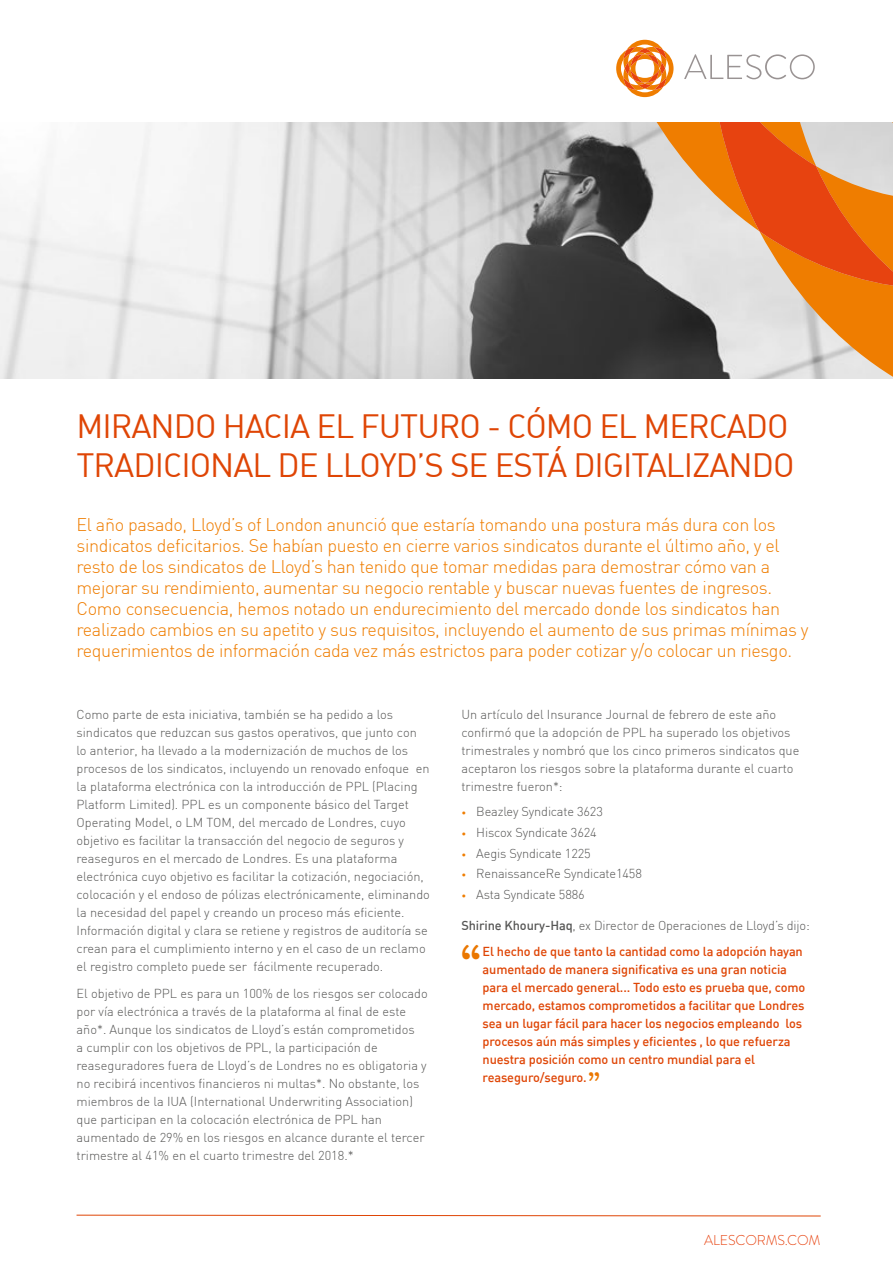
<style>
.page{position:relative;width:893px;height:1263px;background:#fff}
.page>*{position:absolute;margin:0;border:0;box-sizing:border-box;transform-origin:0 0}
.t1{font:700 49.65px "Brandon Grotesque";color:#ea7700}
.t2{font:33px/39px "DIN Regular Alternate";letter-spacing:-.03em;color:#df4505}
.t3{font:500 30.75px "Brandon Grotesque";color:#ea7700}
.t4{font:300 18px/21px "DIN";letter-spacing:-.02em;color:#ef7d00}
.t5{font:300 14.25px "Brandon Grotesque";letter-spacing:-.01em;color:#e74310}
.t6{font:300 12.75px/18px "DIN";color:#575756}
.t7{font:500 12.75px/18px "DIN";letter-spacing:-.01em;color:#df4505}
.s1{font-size:9px;color:#ef7d00}
.s2{color:#575756}
.s3{font-weight:300;color:#575756}
</style>
<div class="page">
<svg style="left:684px;top:54px;width:131px;height:25px"></svg>
<svg style="left:616px;top:40px;width:57px;height:57px"></svg>
<img style="left:0;top:123px;width:709px;height:255px">
<svg style="left:76px;top:1215px;width:745px;height:1px"></svg>
<svg style="left:591px;top:123px;width:118px;height:166px;background:#9d9387"></svg>
<svg style="left:709px;top:123px;width:184px;height:255px;background:#debc98"></svg>
<svg style="left:710px;top:123px;width:183px;height:166px;background:#e5854e"></svg>
<h2 class="t2" style="left:77px;top:405px;width:719px">MIRANDO HACIA EL FUTURO - CÓMO EL MERCADO<br>TRADICIONAL DE LLOYD’S SE ESTÁ DIGITALIZANDO</h2>
<p class="t4" style="left:77px;top:513px;width:733px">El año pasado, Lloyd’s of London anunció que estaría tomando una postura más dura con los sindicatos deficitarios. Se habían puesto en cierre varios sindicatos durante el último año, y el resto de los sindicatos de Lloyd’s han tenido que tomar medidas para demostrar cómo van a mejorar su rendimiento, aumentar su negocio rentable y buscar nuevas fuentes de ingresos.<br>Como consecuencia, hemos notado un endurecimiento del mercado donde los sindicatos han realizado cambios en su apetito y sus requisitos, incluyendo el aumento de sus primas mínimas y requerimientos de información cada vez más estrictos para poder cotizar y/o colocar un riesgo.</p>
<p class="t6" style="left:77px;top:705px;width:355px">Como parte de esta iniciativa, también se ha pedido a los sindicatos que reduzcan sus gastos operativos, que junto con lo anterior, ha llevado a la modernización de muchos de los procesos de los sindicatos, incluyendo un renovado enfoque en la plataforma electrónica con la introducción de PPL (Placing Platform Limited). PPL es un componente básico del Target Operating Model, o LM TOM, del mercado de Londres, cuyo objetivo es facilitar la transacción del negocio de seguros y reaseguros en el mercado de Londres. Es una plataforma electrónica cuyo objetivo es facilitar la cotización, negociación, colocación y el endoso de pólizas electrónicamente, eliminando la necesidad del papel y creando un proceso más eficiente.<br>Información digital y clara se retiene y registros de auditoría se crean para el cumplimiento interno y en el caso de un reclamo el registro completo puede ser fácilmente recuperado.</p>
<p class="t6" style="left:77px;top:984px;width:353px">El objetivo de PPL es para un 100% de los riesgos ser colocado por vía electrónica a través de la plataforma al final de este año*. Aunque los sindicatos de Lloyd’s están comprometidos<br>a cumplir con los objetivos de PPL, la participación de reaseguradores fuera de Lloyd’s de Londres no es obligatoria y no recibirá incentivos financieros ni multas*. No obstante, los miembros de la IUA (International Underwriting Association) que participan en la colocación electrónica de PPL han aumentado de 29% en los riesgos en alcance durante el tercer trimestre al 41% en el cuarto trimestre del 2018.*</p>
<p class="t6" style="left:461px;top:705px;width:339px">Un artículo del Insurance Journal de febrero de este año confirmó que la adopción de PPL ha superado los objetivos trimestrales y nombró que los cinco primeros sindicatos que aceptaron los riesgos sobre la plataforma durante el cuarto trimestre fueron*:</p>
<p class="t6" style="left:461px;top:802px;width:143px"><span class="s1">•</span> Beazley Syndicate 3623</p>
<p class="t6" style="left:461px;top:823px;width:137px"><span class="s1">•</span> Hiscox Syndicate 3624</p>
<p class="t6" style="left:461px;top:844px;width:131px"><span class="s1">•</span> Aegis Syndicate 1225</p>
<p class="t6" style="left:461px;top:865px;width:182px"><span class="s1">•</span> RenaissanceRe Syndicate1458</p>
<p class="t6" style="left:461px;top:885px;width:125px"><span class="s1">•</span> Asta Syndicate 5886</p>
<p class="t7" style="left:483px;top:912px;width:329px;line-height:26.5px;text-indent:-21px"><span class="s2">Shirine Khoury-Haq</span><span class="s3">, ex Director de Operaciones de Lloyd’s dijo:<br></span>El hecho de que tanto la cantidad como la adopción hayan</p>
<p class="t7" style="left:483px;top:960px;width:324px">aumentado de manera significativa es una gran noticia para el mercado general... Todo esto es prueba que, como mercado, estamos comprometidos a facilitar que Londres sea un lugar fácil para hacer los negocios empleando los procesos aún más simples y eficientes , lo que refuerza nuestra posición como un centro mundial para el reaseguro/seguro.</p>
<h1 class="t1" style="left:461px;top:928px;width:21px">“</h1>
<h3 class="t3" style="left:588px;top:1062px;width:13px">”</h3>
<p class="t5" style="left:704px;top:1230px;width:118px">ALESCORMS.COM</p>
</div>
